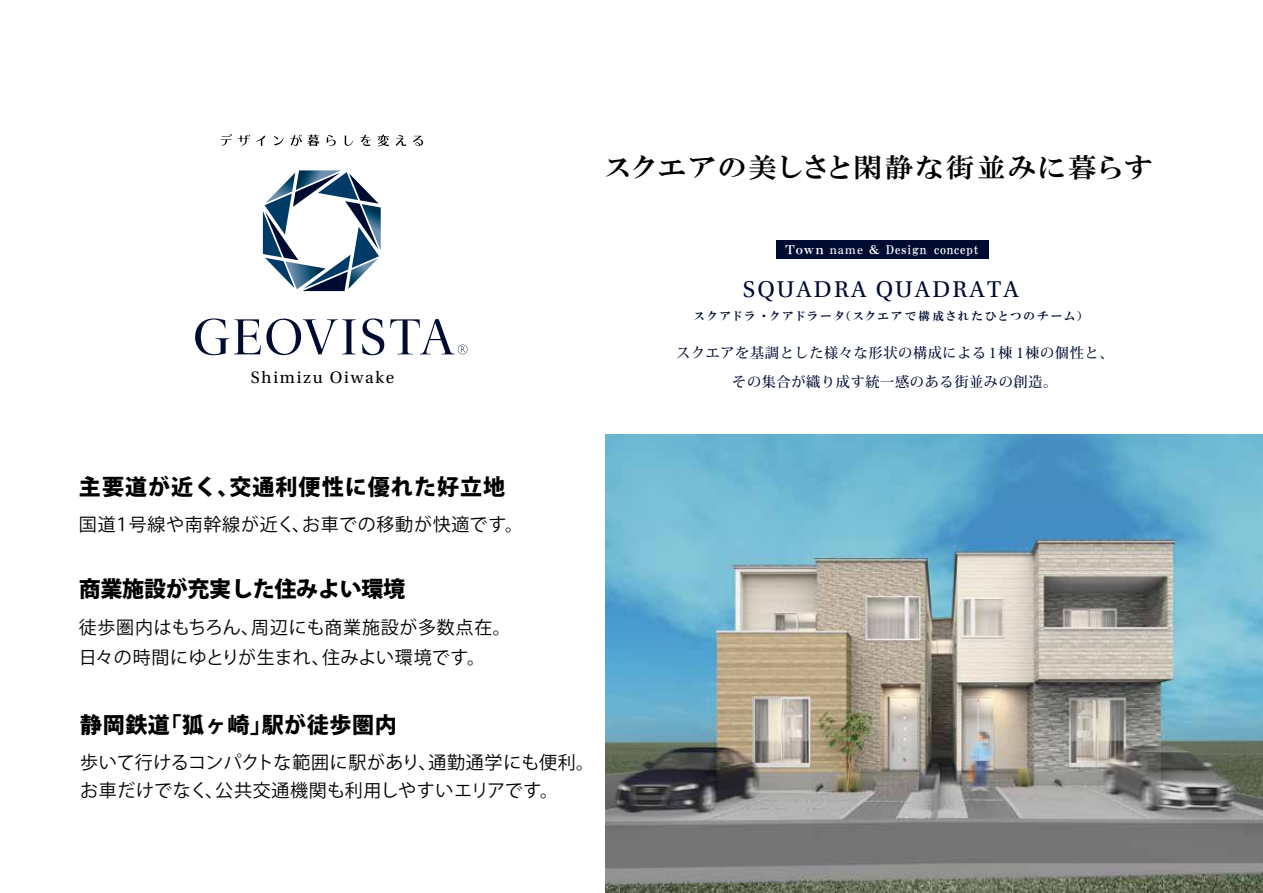
<style>
.page{position:relative;width:1263px;height:893px;background:#fff}
.page>*{position:absolute;margin:0;border:0;box-sizing:border-box;transform-origin:0 0}
.t1{font:27px "HGP Mincho E";letter-spacing:.11em;color:#000;scale:1.05 1}
.t2{font:24.15px "Utopia Std";letter-spacing:.095em;color:#000b31}
.t3{font:800 22.05px "Koz Go Pr 6 N";letter-spacing:.045em;color:#000}
.t4{font:800 22.05px "Koz Go Pr 6 N";letter-spacing:.025em;color:#000}
.t5{font:800 22.05px "Koz Go Pr 6 N";letter-spacing:-.015em;color:#000}
.t6{font:18px/27.6px "Koz Go Pr 6 N";letter-spacing:.04em;color:#000}
.t7{font:17.4px "Utopia Std";letter-spacing:.1em;color:#000}
.t8{font:500 14.1px/28.5px "Koz Min Pro";letter-spacing:.045em;color:#000b31;text-align:center}
.t9{font:12.15px "HGP Mincho E";letter-spacing:.06em;color:#fff}
.t10{font:11.4px "HGP Mincho E";letter-spacing:.25em;color:#000b31}
.s1{font-family:"Utopia Std"}
</style>
<div class="page">
<svg style="left:263px;top:170px;width:118px;height:121px"></svg>
<svg style="left:195px;top:318px;width:161px;height:37px"></svg>
<svg style="left:362px;top:318px;width:22px;height:37px"></svg>
<svg style="left:390px;top:319px;width:77px;height:35px"></svg>
<svg style="left:221px;top:134px;width:11px;height:12px"></svg>
<svg style="left:238px;top:135px;width:12px;height:11px"></svg>
<svg style="left:256px;top:135px;width:9px;height:11px"></svg>
<svg style="left:274px;top:136px;width:10px;height:9px"></svg>
<svg style="left:290px;top:135px;width:29px;height:11px"></svg>
<svg style="left:326px;top:135px;width:10px;height:11px"></svg>
<svg style="left:345px;top:136px;width:8px;height:10px"></svg>
<svg style="left:360px;top:135px;width:11px;height:11px"></svg>
<svg style="left:378px;top:135px;width:11px;height:11px"></svg>
<svg style="left:396px;top:135px;width:10px;height:11px"></svg>
<svg style="left:413px;top:136px;width:10px;height:10px"></svg>
<div style="left:776px;top:240px;width:213px;height:19px;background:#000b31"></div>
<img style="left:605px;top:434px;width:658px;height:459px">
<p class="t7" style="left:251px;top:368px;width:145px">Shimizu Oiwake</p>
<h1 class="t1" style="left:606px;top:154px;width:522px">スクエアの美しさと閑静な街並みに暮らす</h1>
<p class="t9" style="left:785px;top:244px;width:194px">Ｔｏｗｎ <span class="s1">name</span> ＆ Design concept</p>
<h2 class="t2" style="left:743px;top:276px;width:278px">SQUADRA QUADRATA</h2>
<p class="t10" style="left:694px;top:311px;width:390px">スクアドラ・クアドラータ（スクエアで構成されたひとつのチーム）</p>
<p class="t8" style="left:676px;top:338px;width:439px">スクエアを基調とした様々な形状の構成による１棟１棟の個性と、その集合が織り成す統一感のある街並みの創造。</p>
<p class="t3" style="left:79px;top:474px;width:428px">主要道が近く、交通利便性に優れた好立地</p>
<p class="t6" style="left:79px;top:511px;width:446px">国道１号線や南幹線が近く、お車での移動が快適です。</p>
<p class="t5" style="left:79px;top:577px;width:328px">商業施設が充実した住みよい環境</p>
<p class="t6" style="left:79px;top:612px;width:433px;line-height:30.6px">徒歩圏内はもちろん、周辺にも商業施設が多数点在。日々の時間にゆとりが生まれ、住みよい環境です。</p>
<p class="t4" style="left:80px;top:712px;width:318px">静岡鉄道「狐ヶ崎」駅が徒歩圏内</p>
<p class="t6" style="left:80px;top:749px;width:516px">歩いて行けるコンパクトな範囲に駅があり、通勤通学にも便利。お車だけでなく、公共交通機関も利用しやすいエリアです。</p>
</div>
